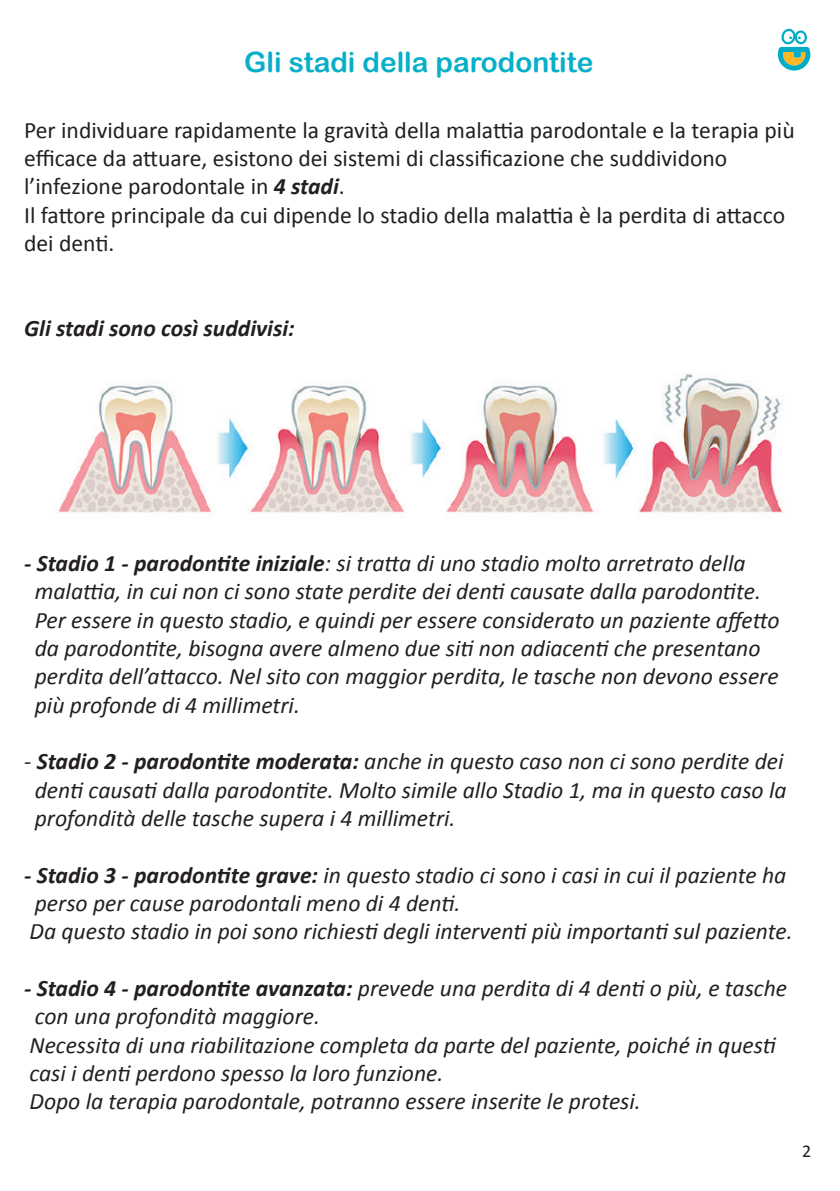
<style>
.page{position:relative;width:840px;height:1191px;background:#fff}
.page>*{position:absolute;margin:0;border:0;box-sizing:border-box;transform-origin:0 0}
.t1{font:28px "Arial Rounded MT Bold";color:#08afc8}
.t2{font:italic 23.6px/28.4px "Calibri";color:#231f20}
.t3{font:23.6px/28.4px "Calibri";color:#231f20}
.t4{font:italic 700 23.6px "Calibri";color:#231f20}
.t5{font:18px "Calibri";color:#231f20}
.s1{font-weight:700;font-style:italic}
.s2{font-weight:700}
</style>
<div class="page">
<img style="left:58px;top:373px;width:725px;height:140px">
<svg style="left:777px;top:28px;width:32px;height:43px"></svg>
<p class="t1" style="left:244px;top:46px;width:350px">Gli stadi della parodontite</p>
<p class="t3" style="left:24px;top:116px;width:771px">Per individuare rapidamente la gravità della malattia parodontale e la terapia più efficace da attuare, esistono dei sistemi di classificazione che suddividono l’infezione parodontale in <span class="s1">4 stadi</span>.<br>Il fattore principale da cui dipende lo stadio della malattia è la perdita di attacco dei denti.</p>
<p class="t4" style="left:24px;top:313px;width:272px">Gli stadi sono così suddivisi:</p>
<p class="t2" style="left:35px;top:548px;width:745px;text-indent:-11px"><span class="s2">- Stadio 1 - parodontite iniziale</span>: si tratta di uno stadio molto arretrato della malattia, in cui non ci sono state perdite dei denti causate dalla parodontite.<br>Per essere in questo stadio, e quindi per essere considerato un paziente affetto da parodontite, bisogna avere almeno due siti non adiacenti che presentano perdita dell’attacco. Nel sito con maggior perdita, le tasche non devono essere più profonde di 4 millimetri.</p>
<p class="t2" style="left:35px;top:746px;width:752px;text-indent:-11px">- <span class="s2">Stadio 2 - parodontite moderata:</span> anche in questo caso non ci sono perdite dei denti causati dalla parodontite. Molto simile allo Stadio 1, ma in questo caso la profondità delle tasche supera i 4 millimetri.</p>
<p class="t2" style="left:24px;top:859px;width:769px"><span class="s2">- Stadio 3 - parodontite grave:</span> in questo stadio ci sono i casi in cui il paziente ha perso per cause parodontali meno di 4 denti.<br>Da questo stadio in poi sono richiesti degli interventi più importanti sul paziente.</p>
<p class="t2" style="left:24px;top:973px;width:764px"><span class="s2">- Stadio 4 - parodontite avanzata:</span> prevede una perdita di 4 denti o più, e tasche con una profondità maggiore.<br>Necessita di una riabilitazione completa da parte del paziente, poiché in questi casi i denti perdono spesso la loro funzione.<br>Dopo la terapia parodontale, potranno essere inserite le protesi.</p>
<p class="t5" style="left:801px;top:1139px;width:11px">2</p>
</div>
